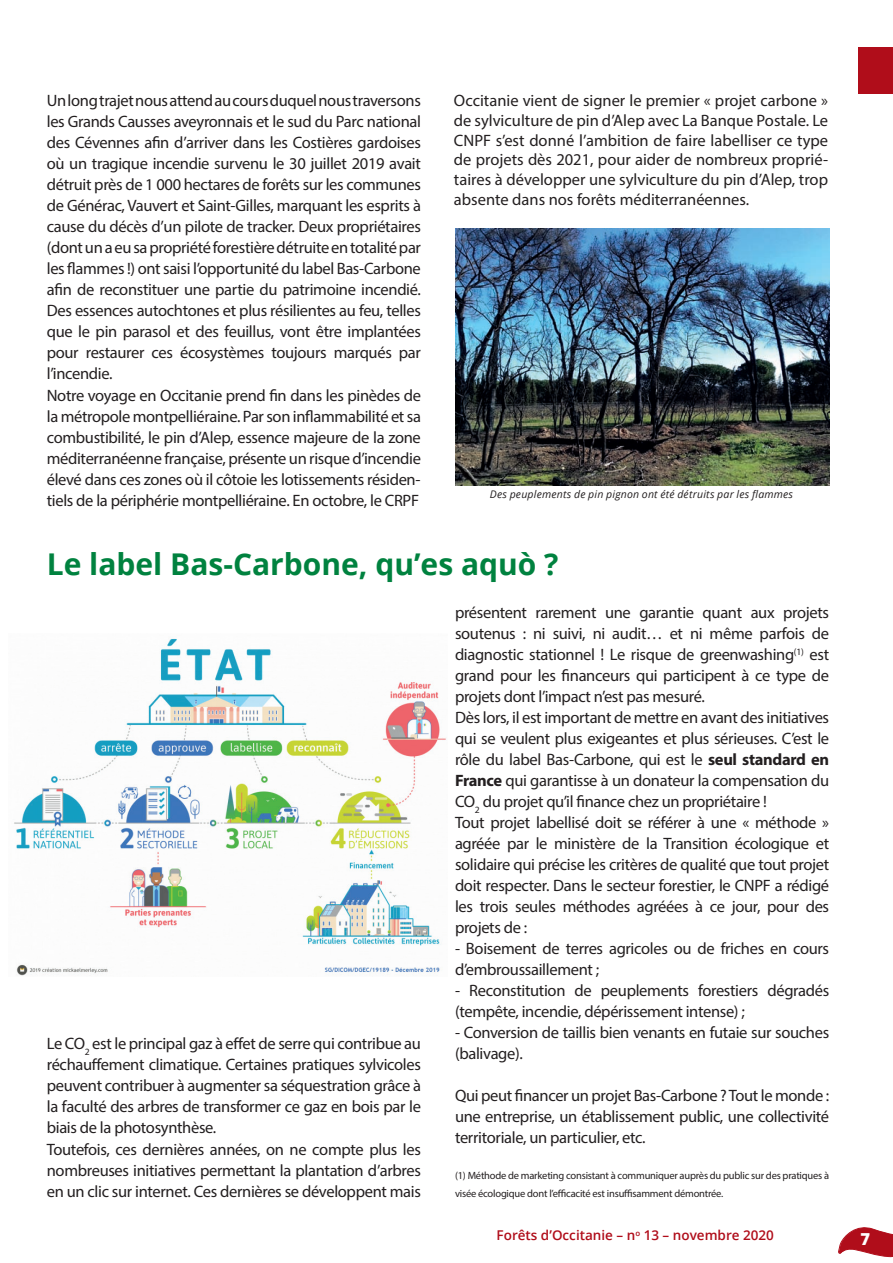
<style>
.page{position:relative;width:893px;height:1263px;background:#fff}
.page>*{position:absolute;margin:0;border:0;box-sizing:border-box;transform-origin:0 0}
.t1{font:700 30px "Open Sans";color:#00823f}
.t2{font:16.5px/21px "Myriad Pro";letter-spacing:-.02em;color:#231f20}
.t3{font:800 16.5px "Open Sans";color:#fff}
.t4{font:600 13.5px "Open Sans";color:#b00d1a}
.t5{font:10.5px/18px "Myriad Pro";letter-spacing:-.02em;color:#231f20}
.t6{font:italic 10.5px "Open Sans";letter-spacing:.02em;color:#231f20}
.s1{font-weight:700}
</style>
<div class="page">
<svg style="left:838px;top:1227px;width:55px;height:31px"></svg>
<div style="left:859px;top:47px;width:34px;height:47px;background:#b00d1a"></div>
<img style="left:455px;top:229px;width:374px;height:256px">
<img style="left:14px;top:638px;width:432px;height:338px">
<p class="t2" style="left:47px;top:89px;width:376px">Un long trajet nous attend au cours duquel nous traversons les Grands Causses aveyronnais et le sud du Parc national des Cévennes afin d’arriver dans les Costières gardoises où un tragique incendie survenu le 30 juillet 2019 avait détruit près de 1 000 hectares de forêts sur les communes de Générac, Vauvert et Saint-Gilles, marquant les esprits à cause du décès d’un pilote de tracker. Deux propriétaires (dont un a eu sa propriété forestière détruite en totalité par les flammes !) ont saisi l’opportunité du label Bas-Carbone afin de reconstituer une partie du patrimoine incendié.<br>Des essences autochtones et plus résilientes au feu, telles que le pin parasol et des feuillus, vont être implantées pour restaurer ces écosystèmes toujours marqués par l’incendie.<br>Notre voyage en Occitanie prend fin dans les pinèdes de la métropole montpelliéraine. Par son inflammabilité et sa combustibilité, le pin d’Alep, essence majeure de la zone méditerranéenne française, présente un risque d’incendie élevé dans ces zones où il côtoie les lotissements résiden&shy;tiels de la périphérie montpelliéraine. En octobre, le CRPF</p>
<p class="t2" style="left:454px;top:90px;width:376px;line-height:19.8px;text-align:justify">Occitanie vient de signer le premier « projet carbone » de sylviculture de pin d’Alep avec La Banque Postale. Le CNPF s’est donné l’ambition de faire labelliser ce type de projets dès 2021, pour aider de nombreux proprié&shy;taires à développer une sylviculture du pin d’Alep, trop absente dans nos forêts méditerranéennes.</p>
<p class="t6" style="left:490px;top:487px;width:305px">Des peuplements de pin pignon ont été détruits par les flammes</p>
<h1 class="t1" style="left:47px;top:542px;width:513px">Le label Bas-Carbone, qu’es aquò ?</h1>
<p class="t2" style="left:47px;top:1033px;width:376px">Le CO<sub>2</sub> est le principal gaz à effet de serre qui contribue au réchauffement climatique. Certaines pratiques sylvicoles peuvent contribuer à augmenter sa séquestration grâce à la faculté des arbres de transformer ce gaz en bois par le biais de la photosynthèse.<br>Toutefois, ces dernières années, on ne compte plus les nombreuses initiatives permettant la plantation d’arbres en un clic sur internet. Ces dernières se développent mais</p>
<p class="t2" style="left:455px;top:602px;width:376px">présentent rarement une garantie quant aux projets soutenus : ni suivi, ni audit… et ni même parfois de diagnostic stationnel ! Le risque de greenwashing<sup>(1)</sup> est grand pour les financeurs qui participent à ce type de projets dont l’impact n’est pas mesuré.<br>Dès lors, il est important de mettre en avant des initiatives qui se veulent plus exigeantes et plus sérieuses. C’est le rôle du label Bas-Carbone, qui est le <span class="s1">seul standard en France</span> qui garantisse à un donateur la compensation du CO<sub>2</sub> du projet qu’il finance chez un propriétaire !<br>Tout projet labellisé doit se référer à une « méthode » agréée par le ministère de la Transition écologique et solidaire qui précise les critères de qualité que tout projet doit respecter. Dans le secteur forestier, le CNPF a rédigé les trois seules méthodes agréées à ce jour, pour des projets de :</p>
<p class="t2" style="left:455px;top:938px;width:376px">- Boisement de terres agricoles ou de friches en cours d’embroussaillement ;</p>
<p class="t2" style="left:455px;top:980px;width:376px">- Reconstitution de peuplements forestiers dégradés (tempête, incendie, dépérissement intense) ;</p>
<p class="t2" style="left:455px;top:1022px;width:376px">- Conversion de taillis bien venants en futaie sur souches (balivage).</p>
<p class="t2" style="left:455px;top:1085px;width:376px;text-align:justify">Qui peut financer un projet Bas-Carbone ? Tout le monde : une entreprise, un établissement public, une collectivité territoriale, un particulier, etc.</p>
<p class="t5" style="left:455px;top:1167px;width:376px">(1) Méthode de marketing consistant à communiquer auprès du public sur des pratiques à visée écologique dont l’efficacité est insuffisamment démontrée.</p>
<p class="t4" style="left:497px;top:1226px;width:279px">Forêts d’Occitanie – n<sup>o</sup> 13 – novembre 2020</p>
<p class="t3" style="left:860px;top:1226px;width:11px">7</p>
</div>
